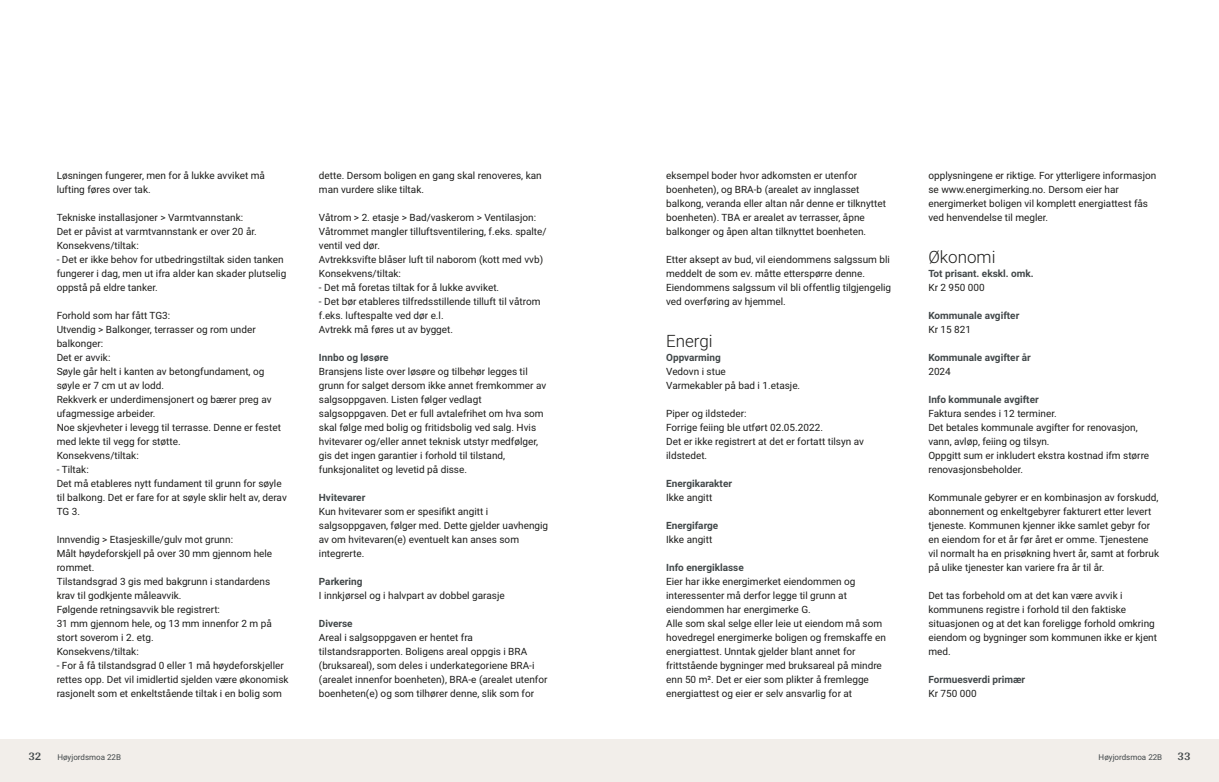
<style>
.page{position:relative;width:1219px;height:782px;background:#fff}
.page>*{position:absolute;margin:0;border:0;box-sizing:border-box;transform-origin:0 0}
.t1{font:300 17px "Roboto";color:#1d1d1b}
.t2{font:700 12px "Arya";color:#414749}
.t3{font:10px/14px "Roboto";color:#1d1d1b}
.t4{font:700 10px "Roboto";color:#414749}
.t5{font:8px "Roboto";color:#414749}
</style>
<div class="page">
<div style="left:0;top:739px;width:612px;height:42px;background:#f2eeea"></div>
<div style="left:607px;top:739px;width:612px;height:42px;background:#f2eeea"></div>
<p class="t3" style="left:57px;top:167px;width:210px">Løsningen fungerer, men for å lukke avviket må lufting føres over tak.</p>
<p class="t3" style="left:57px;top:209px;width:231px">Tekniske installasjoner &gt; Varmtvannstank:<br>Det er påvist at varmtvannstank er over 20 år.<br>Konsekvens/tiltak:<br>‑ Det er ikke behov for utbedringstiltak siden tanken fungerer i dag, men ut ifra alder kan skader plutselig oppstå på eldre tanker.</p>
<p class="t3" style="left:57px;top:307px;width:232px">Forhold som har fått TG3:<br>Utvendig &gt; Balkonger, terrasser og rom under balkonger:<br>Det er avvik:<br>Søyle går helt i kanten av betongfundament, og søyle er 7 cm ut av lodd.<br>Rekkverk er underdimensjonert og bærer preg av ufagmessige arbeider.<br>Noe skjevheter i levegg til terrasse. Denne er festet med lekte til vegg for støtte.<br>Konsekvens/tiltak:<br>‑ Tiltak:<br>Det må etableres nytt fundament til grunn for søyle til balkong. Det er fare for at søyle sklir helt av, derav<br>TG 3.</p>
<p class="t3" style="left:57px;top:531px;width:233px">Innvendig &gt; Etasjeskille/gulv mot grunn:<br>Målt høydeforskjell på over 30 mm gjennom hele rommet.<br>Tilstandsgrad 3 gis med bakgrunn i standardens krav til godkjente måleavvik.<br>Følgende retningsavvik ble registrert:<br>31 mm gjennom hele, og 13 mm innenfor 2 m på stort soverom i 2. etg.<br>Konsekvens/tiltak:<br>‑ For å få tilstandsgrad 0 eller 1 må høydeforskjeller rettes opp. Det vil imidlertid sjelden være økonomisk rasjonelt som et enkeltstående tiltak i en bolig som</p>
<p class="t2" style="left:28px;top:749px;width:15px">32</p>
<p class="t5" style="left:57px;top:751px;width:65px">Høyjordsmoa 22B</p>
<p class="t3" style="left:319px;top:167px;width:224px">dette. Dersom boligen en gang skal renoveres, kan man vurdere slike tiltak.</p>
<p class="t3" style="left:319px;top:209px;width:229px">Våtrom &gt; 2. etasje &gt; Bad/vaskerom &gt; Ventilasjon:<br>Våtrommet mangler tilluftsventilering, f.eks. spalte/ ventil ved dør.<br>Avtrekksvifte blåser luft til naborom (kott med vvb)<br>Konsekvens/tiltak:<br>‑ Det må foretas tiltak for å lukke avviket.<br>‑ Det bør etableres tilfredsstillende tilluft til våtrom f.eks. luftespalte ved dør e.l.<br>Avtrekk må føres ut av bygget.</p>
<p class="t4" style="left:319px;top:350px;width:71px">Innbo og løsøre</p>
<p class="t3" style="left:319px;top:363px;width:229px">Bransjens liste over løsøre og tilbehør legges til grunn for salget dersom ikke annet fremkommer av salgsoppgaven. Listen følger vedlagt salgsoppgaven. Det er full avtalefrihet om hva som skal følge med bolig og fritidsbolig ved salg. Hvis hvitevarer og/eller annet teknisk utstyr medfølger, gis det ingen garantier i forhold til tilstand, funksjonalitet og levetid på disse.</p>
<p class="t4" style="left:319px;top:490px;width:48px">Hvitevarer</p>
<p class="t3" style="left:319px;top:503px;width:231px">Kun hvitevarer som er spesifikt angitt i salgsoppgaven, følger med. Dette gjelder uavhengig av om hvitevaren(e) eventuelt kan anses som integrerte.</p>
<p class="t4" style="left:319px;top:574px;width:45px">Parkering</p>
<p class="t3" style="left:319px;top:587px;width:187px">I innkjørsel og i halvpart av dobbel garasje</p>
<p class="t4" style="left:319px;top:616px;width:35px">Diverse</p>
<p class="t3" style="left:319px;top:629px;width:230px">Areal i salgsoppgaven er hentet fra tilstandsrapporten. Boligens areal oppgis i BRA (bruksareal), som deles i underkategoriene BRA‑i (arealet innenfor boenheten), BRA‑e (arealet utenfor boenheten(e) og som tilhører denne, slik som for</p>
<p class="t3" style="left:666px;top:167px;width:221px">eksempel boder hvor adkomsten er utenfor boenheten), og BRA‑b (arealet av innglasset balkong, veranda eller altan når denne er tilknyttet boenheten). TBA er arealet av terrasser, åpne balkonger og åpen altan tilknyttet boenheten.</p>
<p class="t3" style="left:666px;top:251px;width:226px">Etter aksept av bud, vil eiendommens salgssum bli meddelt de som ev. måtte etterspørre denne.<br>Eiendommens salgssum vil bli offentlig tilgjengelig ved overføring av hjemmel.</p>
<h1 class="t1" style="left:666px;top:328px;width:48px">Energi</h1>
<p class="t4" style="left:666px;top:350px;width:56px">Oppvarming</p>
<p class="t3" style="left:666px;top:363px;width:136px">Vedovn i stue<br>Varmekabler på bad i 1.etasje.</p>
<p class="t3" style="left:666px;top:405px;width:199px">Piper og ildsteder:<br>Forrige feiing ble utført 02.05.2022.<br>Det er ikke registrert at det er fortatt tilsyn av ildstedet.</p>
<p class="t4" style="left:666px;top:476px;width:67px">Energikarakter</p>
<p class="t3" style="left:666px;top:489px;width:48px">Ikke angitt</p>
<p class="t4" style="left:666px;top:518px;width:54px">Energifarge</p>
<p class="t3" style="left:666px;top:531px;width:48px">Ikke angitt</p>
<p class="t4" style="left:666px;top:560px;width:79px">Info energiklasse</p>
<p class="t3" style="left:666px;top:573px;width:221px">Eier har ikke energimerket eiendommen og interessenter må derfor legge til grunn at eiendommen har energimerke G.<br>Alle som skal selge eller leie ut eiendom må som hovedregel energimerke boligen og fremskaffe en energiattest. Unntak gjelder blant annet for frittstående bygninger med bruksareal på mindre enn 50 m². Det er eier som plikter å fremlegge energiattest og eier er selv ansvarlig for at</p>
<p class="t3" style="left:928px;top:167px;width:229px">opplysningene er riktige. For ytterligere informasjon se www.energimerking.no. Dersom eier har energimerket boligen vil komplett energiattest fås ved henvendelse til megler.</p>
<h1 class="t1" style="left:928px;top:244px;width:69px">Økonomi</h1>
<p class="t4" style="left:928px;top:266px;width:107px">Tot prisant. ekskl. omk.</p>
<p class="t3" style="left:928px;top:279px;width:58px">Kr 2 950 000</p>
<p class="t4" style="left:928px;top:308px;width:92px">Kommunale avgifter</p>
<p class="t3" style="left:928px;top:321px;width:44px">Kr 15 821</p>
<p class="t4" style="left:928px;top:350px;width:104px">Kommunale avgifter år</p>
<p class="t3" style="left:928px;top:363px;width:24px">2024</p>
<p class="t4" style="left:928px;top:392px;width:112px">Info kommunale avgifter</p>
<p class="t3" style="left:928px;top:405px;width:222px">Faktura sendes i 12 terminer.<br>Det betales kommunale avgifter for renovasjon, vann, avløp, feiing og tilsyn.<br>Oppgitt sum er inkludert ekstra kostnad ifm større renovasjonsbeholder.</p>
<p class="t3" style="left:928px;top:489px;width:232px">Kommunale gebyrer er en kombinasjon av forskudd, abonnement og enkeltgebyrer fakturert etter levert tjeneste. Kommunen kjenner ikke samlet gebyr for en eiendom for et år før året er omme. Tjenestene vil normalt ha en prisøkning hvert år, samt at forbruk på ulike tjenester kan variere fra år til år.</p>
<p class="t3" style="left:928px;top:587px;width:230px">Det tas forbehold om at det kan være avvik i kommunens registre i forhold til den faktiske situasjonen og at det kan foreligge forhold omkring eiendom og bygninger som kommunen ikke er kjent med.</p>
<p class="t4" style="left:928px;top:672px;width:98px">Formuesverdi primær</p>
<p class="t3" style="left:928px;top:685px;width:50px">Kr 750 000</p>
<p class="t5" style="left:1099px;top:751px;width:65px">Høyjordsmoa 22B</p>
<p class="t2" style="left:1177px;top:749px;width:15px">33</p>
</div>
